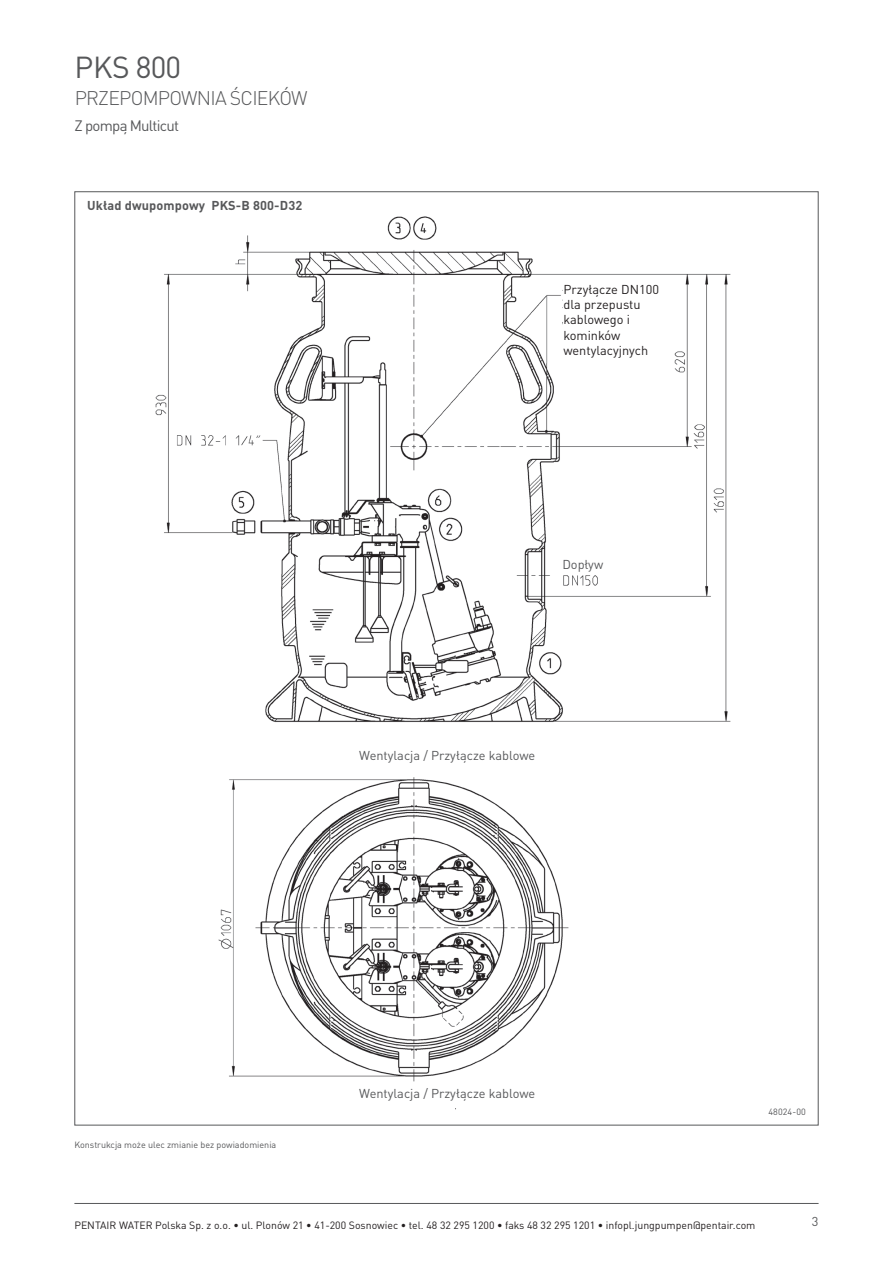
<style>
.page{position:relative;width:893px;height:1263px;background:#fff}
.page>*{position:absolute;margin:0;border:0;box-sizing:border-box;transform-origin:0 0}
.t1{font:30px "DIN Pro";letter-spacing:-.02em;color:#57585a}
.t2{font:300 19.5px "DIN Pro";letter-spacing:-.04em;color:#57585a}
.t3{font:15px "DIN Pro";letter-spacing:-.05em;color:#57585a}
.t4{font:12.75px "DIN Pro";color:#57585a}
.t5{font:12.75px/15.3px "DIN Pro";color:#231f20}
.t6{font:700 12.75px "DIN Pro";letter-spacing:.01em;color:#57585a}
.t7{font:10.5px "DIN Pro";color:#231f20}
.t8{font:9px "DIN Pro";color:#57585a}
</style>
<div class="page">
<hr style="left:74px;top:1203px;width:745px;height:1px;background:#57585a">
<img style="left:155px;top:216px;width:576px;height:894px">
<div style="left:563px;top:284px;width:107px;height:100px;background:#fff"></div>
<div style="left:562px;top:559px;width:58px;height:13px;background:#fff"></div>
<div style="left:359px;top:750px;width:266px;height:26px;background:#fff"></div>
<div style="left:359px;top:1089px;width:299px;height:19px;background:#fff"></div>
<h1 class="t1" style="left:75px;top:44px;width:108px">PKS 800</h1>
<h2 class="t2" style="left:75px;top:83px;width:234px">PRZEPOMPOWNIA ŚCIEKÓW</h2>
<h3 class="t3" style="left:75px;top:114px;width:106px">Z pompą Multicut</h3>
<p class="t6" style="left:87px;top:194px;width:217px">Układ dwupompowy PKS-B 800-D32</p>
<p class="t5" style="left:563px;top:280px;width:97px">Przyłącze DN100 dla przepustu kablowego i kominków wentylacyjnych</p>
<p class="t4" style="left:562px;top:554px;width:42px">Dopływ</p>
<p class="t4" style="left:359px;top:745px;width:177px">Wentylacja / Przyłącze kablowe</p>
<p class="t8" style="left:74px;top:1138px;width:203px">Konstrukcja może ulec zmianie bez powiadomienia</p>
<p class="t4" style="left:359px;top:1084px;width:177px">Wentylacja / Przyłącze kablowe</p>
<p class="t8" style="left:768px;top:1105px;width:39px">48024-00</p>
<p class="t7" style="left:74px;top:1217px;width:683px">PENTAIR WATER Polska Sp. z o.o. ∙ ul. Plonów 21 ∙ 41-200 Sosnowiec ∙ tel. 48 32 295 1200 ∙ faks 48 32 295 1201 ∙ infopl.jungpumpen@pentair.com</p>
<p class="t4" style="left:812px;top:1211px;width:8px">3</p>
</div>
